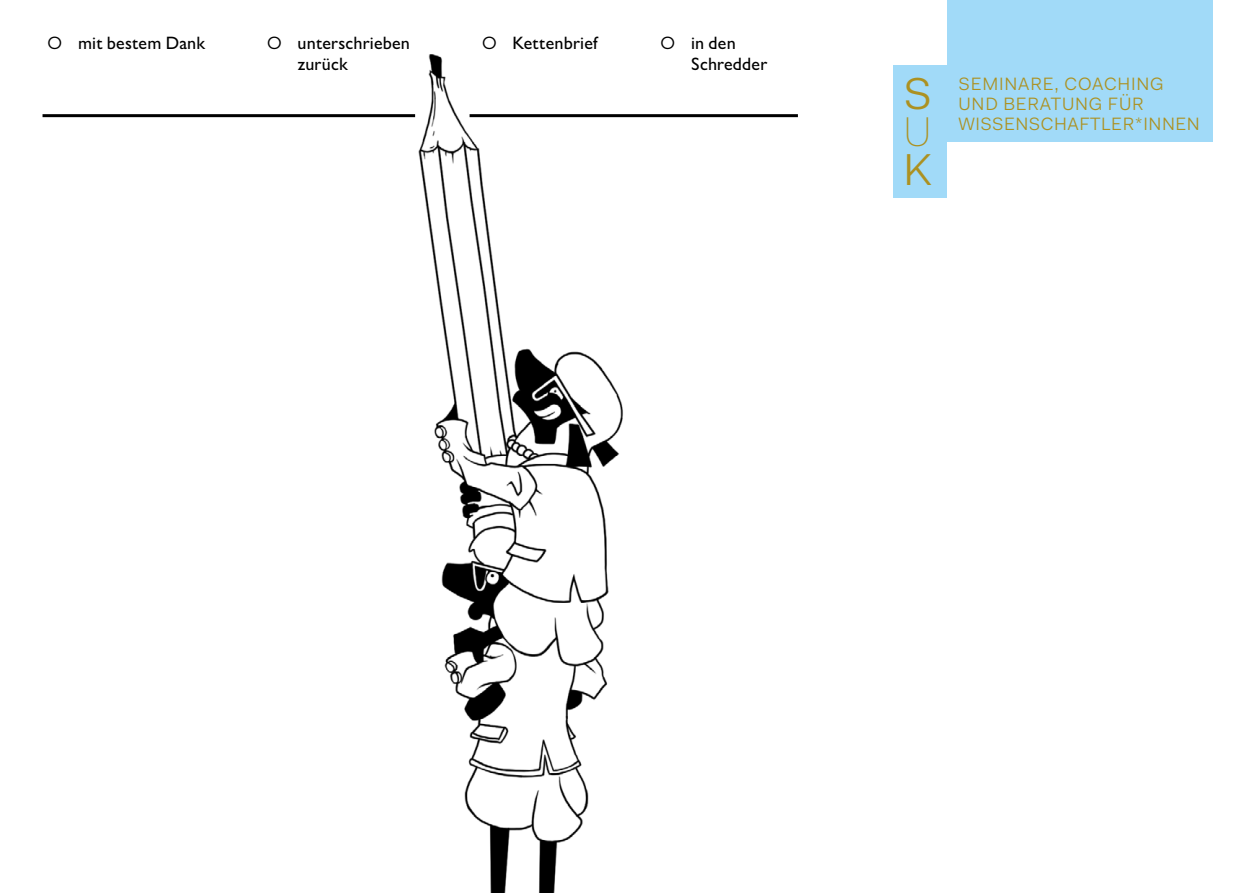
<style>
.page{position:relative;width:1259px;height:893px;background:#fff}
.page>*{position:absolute;margin:0;border:0;box-sizing:border-box;transform-origin:0 0}
.t1{font:44.7px "Fakt Pro Blond";color:#ac9121}
.t2{font:100 41.7px "Fakt Pro";color:#ac9121}
.t3{font:500 18px/21.6px "Gill Sans Nova";letter-spacing:.01em;color:#000}
.t4{font:18px/19.8px "Fakt Pro Blond";letter-spacing:.045em;color:#ac9121}
.s1{font-weight:400}
</style>
<div class="page">
<img style="left:384px;top:54px;width:644px;height:839px">
<hr style="left:43px;top:114px;width:372px;height:3px;background:#000">
<hr style="left:469px;top:114px;width:329px;height:3px;background:#000">
<div style="left:947px;top:0;width:265px;height:141px;background:#a1daf8"></div>
<div style="left:893px;top:65px;width:54px;height:133px;background:#a1daf8"></div>
<p class="t3" style="left:48px;top:32px;width:159px"><span class="s1">O</span> mit bestem Dank</p>
<p class="t3" style="left:298px;top:32px;width:114px;text-indent:-31px"><span class="s1">O</span> unterschrieben zurück</p>
<p class="t3" style="left:482px;top:32px;width:117px"><span class="s1">O</span> Kettenbrief</p>
<p class="t3" style="left:691px;top:32px;width:78px;text-indent:-31px"><span class="s1">O</span> in den<br>Schredder</p>
<h1 class="t1" style="left:903px;top:64px;width:30px">S</h1>
<h2 class="t2" style="left:903px;top:103px;width:30px">U</h2>
<h1 class="t1" style="left:903px;top:139px;width:30px">K</h1>
<p class="t4" style="left:958px;top:74px;width:243px">SEMINARE, COACHING<br>UND BERATUNG FÜR<br>WISSENSCHAFTLER*INNEN</p>
</div>
